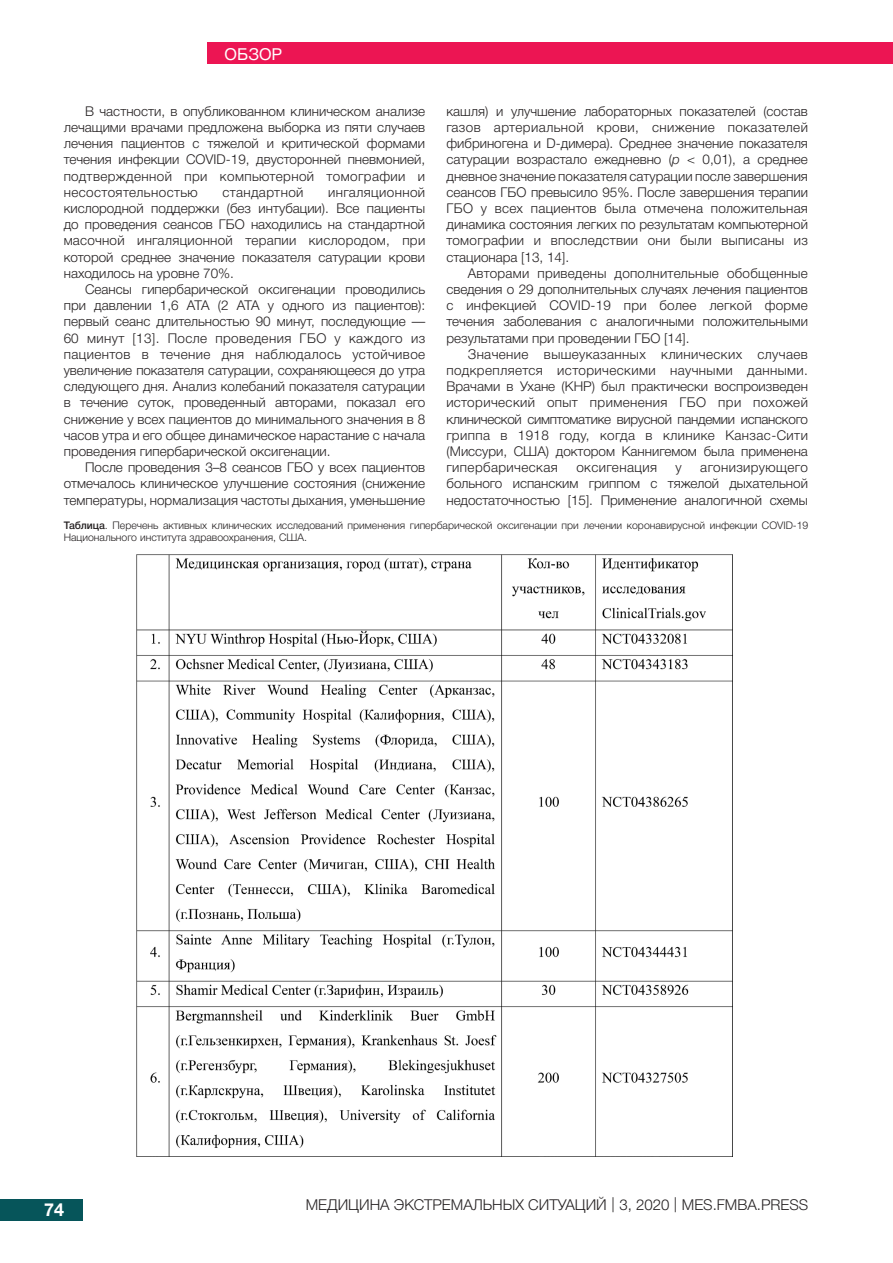
<style>
.page{position:relative;width:893px;height:1263px;background:#fff}
.page>*{position:absolute;margin:0;border:0;box-sizing:border-box;transform-origin:0 0}
.t1{font:700 18px "Helvetica Neue Cyr";color:#fff}
.t2{font:16.5px "Helvetica Neue Cyr";color:#fff}
.t3{font:300 15px "Helvetica Neue Cyr";color:#231f20}
.t4{font:300 13.5px/16.2px "Helvetica Neue Cyr";color:#231f20;text-align:justify}
.t5{font:300 13.5px "Helvetica Neue Cyr";letter-spacing:.03em;color:#231f20}
.t6{font:300 10.5px/12.6px "Helvetica Neue Cyr";color:#231f20}
.s1{font-style:italic}
.s2{font-weight:500}
</style>
<div class="page">
<div style="left:0;top:1199px;width:83px;height:21px;background:#06555a"></div>
<div style="left:207px;top:43px;width:686px;height:21px;background:#ec1553"></div>
<img style="left:136px;top:554px;width:597px;height:603px">
<p class="t2" style="left:225px;top:45px;width:59px">ОБЗОР</p>
<p class="t4" style="left:64px;top:103px;width:363px;text-indent:21px">В частности, в опубликованном клиническом анализе лечащими врачами предложена выборка из пяти случаев лечения пациентов с тяжелой и критической формами течения инфекции COVID-19, двусторонней пневмонией, подтвержденной при компьютерной томографии и несостоятельностью</p>
<p class="t4" style="left:64px;top:184px;width:363px;text-indent:264px">ингаляционной кислородной поддержки (без интубации). Все пациенты до проведения сеансов ГБО находились на стандартной масочной ингаляционной терапии кислородом, при которой среднее значение показателя сатурации крови находилось на уровне 70%.</p>
<p class="t4" style="left:64px;top:281px;width:363px;text-indent:21px">Сеансы гипербарической оксигенации проводились при давлении 1,6 АТА (2 АТА у одного из пациентов): первый сеанс длительностью 90 минут, последующие —</p>
<p class="t4" style="left:64px;top:330px;width:363px">60 минут [13]. После проведения ГБО у каждого из пациентов в течение дня наблюдалось устойчивое увеличение показателя сатурации, сохраняющееся до утра следующего дня. Анализ колебаний показателя сатурации в течение суток, проведенный авторами, показал его снижение у всех пациентов до минимального значения в 8 часов утра и его общее динамическое нарастание с начала проведения гипербарической оксигенации.</p>
<p class="t4" style="left:64px;top:459px;width:363px;text-indent:21px">После проведения 3–8 сеансов ГБО у всех пациентов отмечалось клиническое улучшение состояния (снижение температуры, нормализация частоты дыхания, уменьшение</p>
<p class="t5" style="left:222px;top:185px;width:83px">стандартной</p>
<p class="t4" style="left:446px;top:103px;width:363px">кашля) и улучшение лабораторных показателей (состав газов артериальной крови, снижение показателей фибриногена и D-димера). Среднее значение показателя сатурации возрастало ежедневно (<span class="s1">p</span> &lt; 0,01), а среднее дневное значение показателя сатурации после завершения сеансов ГБО превысило 95%. После завершения терапии ГБО у всех пациентов была отмечена положительная динамика состояния легких по результатам компьютерной томографии и впоследствии они были выписаны из стационара [13, 14].</p>
<p class="t4" style="left:446px;top:265px;width:363px;text-indent:21px">Авторами приведены дополнительные обобщенные сведения о 29 дополнительных случаях лечения пациентов с инфекцией COVID-19 при более легкой форме течения заболевания с аналогичными положительными результатами при проведении ГБО [14].</p>
<p class="t4" style="left:446px;top:346px;width:363px;text-indent:21px">Значение вышеуказанных клинических случаев подкрепляется историческими научными данными.<br>Врачами в Ухане (КНР) был практически воспроизведен исторический опыт применения ГБО при похожей клинической симптоматике вирусной пандемии испанского гриппа в 1918 году, когда в клинике Канзас-Сити (Миссури, США) доктором Каннигемом была применена гипербарическая</p>
<p class="t4" style="left:446px;top:459px;width:363px;text-indent:254px">агонизирующего больного испанским гриппом с тяжелой дыхательной недостаточностью [15]. Применение аналогичной схемы</p>
<p class="t5" style="left:576px;top:460px;width:82px">оксигенация</p>
<p class="t4" style="left:675px;top:459px;width:8px">у</p>
<p class="t6" style="left:64px;top:519px;width:746px"><span class="s2">Таблица</span>. Перечень активных клинических исследований применения гипербарической оксигенации при лечении коронавирусной инфекции COVID-19<br>Национального института здравоохранения, США.</p>
<h1 class="t1" style="left:44px;top:1200px;width:22px">74</h1>
<p class="t3" style="left:306px;top:1197px;width:504px">МЕДИЦИНА ЭКСТРЕМАЛЬНЫХ СИТУАЦИЙ 3, 2020 | MES.FMBA.PRESS</p>
<p class="t3" style="left:612px;top:1196px;width:5px">|</p>
</div>
